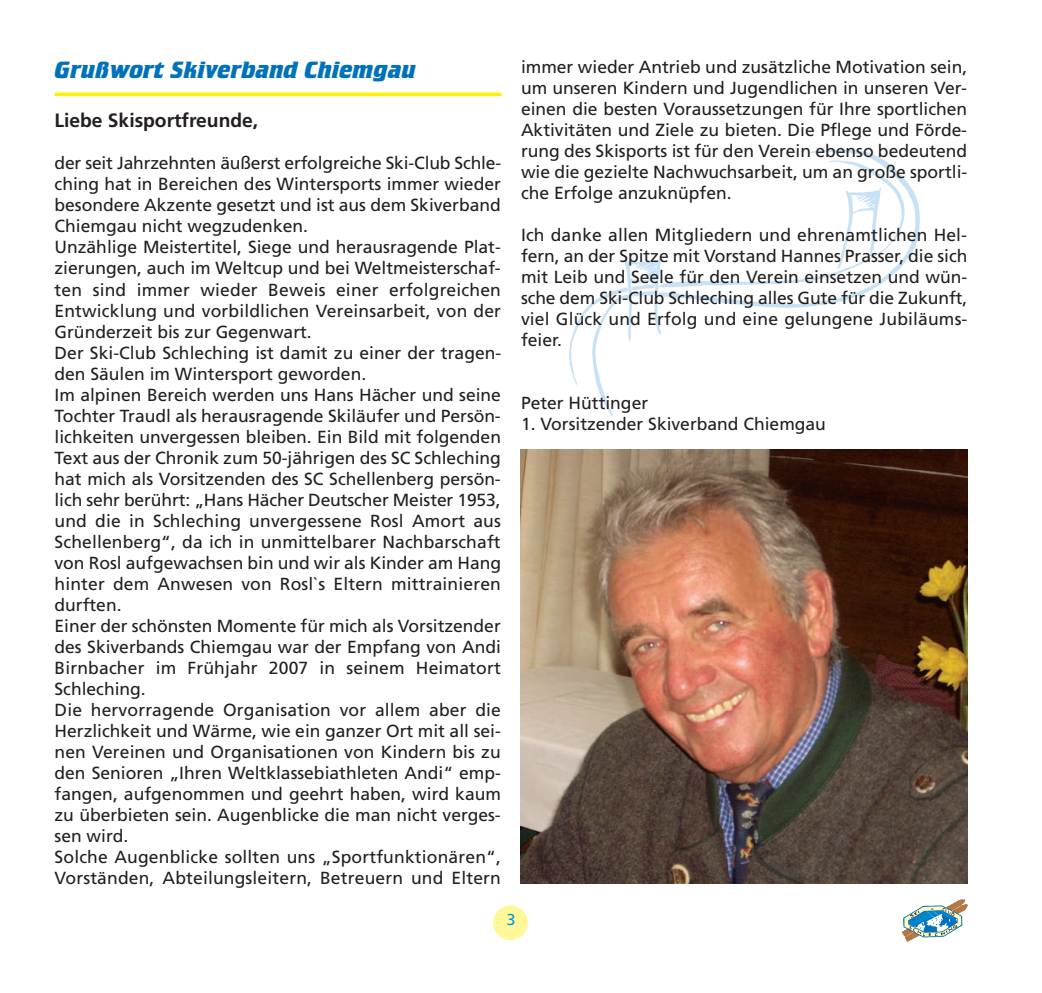
<style>
.page{position:relative;width:1042px;height:993px;background:#fff}
.page>*{position:absolute;margin:0;border:0;box-sizing:border-box;transform-origin:0 0}
.t1{font:24.5px "Crillee Bold Italic Plain";color:#0072bc}
.t2{font:700 19.25px "Frutiger LT";color:#231f20}
.t3{font:17.5px/21px "Frutiger LT";color:#231f20;text-align:justify}
.t4{font:15.75px "Frutiger LT";color:#0095d9}
</style>
<div class="page">
<img style="left:569px;top:149px;width:351px;height:268px">
<div style="left:493px;top:905px;width:35px;height:34px;background:#fff79a;border-radius:50%"></div>
<svg style="left:902px;top:899px;width:65px;height:42px"></svg>
<img style="left:521px;top:449px;width:446px;height:434px">
<hr style="left:55px;top:93px;width:446px;height:3px;background:#fff101">
<h1 class="t1" style="left:55px;top:62px;width:363px">Grußwort Skiverband Chiemgau</h1>
<p class="t2" style="left:55px;top:112px;width:205px">Liebe Skisportfreunde,</p>
<p class="t3" style="left:55px;top:154px;width:448px;text-align:left">der seit Jahrzehnten äußerst erfolgreiche Ski-Club Schle&shy;ching hat in Bereichen des Wintersports immer wieder besondere Akzente gesetzt und ist aus dem Skiverband Chiemgau nicht wegzudenken.<br>Unzählige Meistertitel, Siege und herausragende Plat&shy;zierungen, auch im Weltcup und bei Weltmeisterschaf&shy;ten sind immer wieder Beweis einer erfolgreichen Entwicklung und vorbildlichen Vereinsarbeit, von der Gründerzeit bis zur Gegenwart.<br>Der Ski-Club Schleching ist damit zu einer der tragen&shy;den Säulen im Wintersport geworden.<br>Im alpinen Bereich werden uns Hans Hächer und seine Tochter Traudl als herausragende Skiläufer und Persön&shy;lichkeiten unvergessen bleiben. Ein Bild mit folgenden Text aus der Chronik zum 50-jährigen des SC Schleching hat mich als Vorsitzenden des SC Schellenberg persön&shy;lich sehr berührt: „Hans Hächer Deutscher Meister 1953, und die in Schleching unvergessene Rosl Amort aus Schellenberg“, da ich in unmittelbarer Nachbarschaft von Rosl aufgewachsen bin und wir als Kinder am Hang hinter dem Anwesen von Rosl`s Eltern mittrainieren durften.<br>Einer der schönsten Momente für mich als Vorsitzender des Skiverbands Chiemgau war der Empfang von Andi Birnbacher im Frühjahr 2007 in seinem Heimatort Schleching.<br>Die hervorragende Organisation vor allem aber die Herzlichkeit und Wärme, wie ein ganzer Ort mit all sei&shy;nen Vereinen und Organisationen von Kindern bis zu den Senioren „Ihren Weltklassebiathleten Andi“ emp&shy;fangen, aufgenommen und geehrt haben, wird kaum zu überbieten sein. Augenblicke die man nicht verges&shy;sen wird.<br>Solche Augenblicke sollten uns „Sportfunktionären“, Vorständen, Abteilungsleitern, Betreuern und Eltern</p>
<p class="t3" style="left:521px;top:58px;width:448px">immer wieder Antrieb und zusätzliche Motivation sein, um unseren Kindern und Jugendlichen in unseren Ver&shy;einen die besten Voraussetzungen für Ihre sportlichen Aktivitäten und Ziele zu bieten. Die Pflege und Förde&shy;rung des Skisports ist für den Verein ebenso bedeutend wie die gezielte Nachwuchsarbeit, um an große sportli&shy;che Erfolge anzuknüpfen.</p>
<p class="t3" style="left:521px;top:226px;width:448px">Ich danke allen Mitgliedern und ehrenamtlichen Hel&shy;fern, an der Spitze mit Vorstand Hannes Prasser, die sich mit Leib und Seele für den Verein einsetzen und wün&shy;sche dem Ski-Club Schleching alles Gute für die Zukunft, viel Glück und Erfolg und eine gelungene Jubiläums&shy;feier.</p>
<p class="t3" style="left:521px;top:394px;width:129px">Peter Hüttinger</p>
<p class="t3" style="left:521px;top:415px;width:306px">1. Vorsitzender Skiverband Chiemgau</p>
<p class="t4" style="left:507px;top:913px;width:10px">3</p>
</div>
